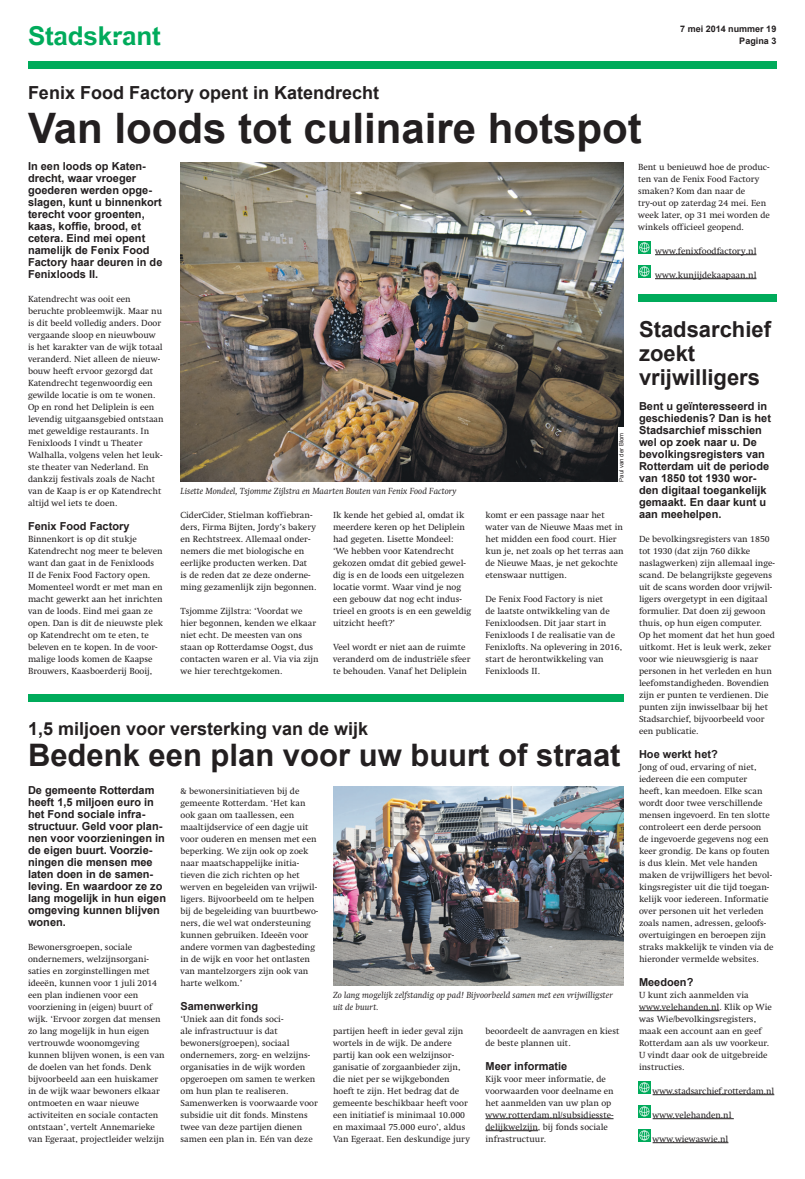
<style>
.page{position:relative;width:805px;height:1179px;background:#fff}
.page>*{position:absolute;margin:0;border:0;box-sizing:border-box;transform-origin:0 0}
.t1{font:700 42px "Arial";color:#231f20}
.t2{font:700 31px "Arial";color:#231f20}
.t3{font:700 26px "Arialfor Rotterdam";letter-spacing:-.005em;color:#00ab5b}
.t4{font:700 22px/24px "Arial";color:#231f20}
.t5{font:700 18px "Arial";color:#231f20}
.t6{font:700 11px/12px "Arial";color:#231f20}
.t7{font:9px/12px "Swift LT Std";color:#231f20}
.t8{font:italic 9px/12px "Swift LT Std";color:#231f20}
.t9{font:700 9px/12px "Arial";color:#231f20;text-align:right}
.t10{font:6px "Arial";color:#231f20}
</style>
<div class="page">
<div style="left:28px;top:62px;width:748px;height:7px;background:#00ab5b"></div>
<hr style="left:655px;top:254px;width:101px;height:1px;background:#231f20">
<hr style="left:655px;top:278px;width:101px;height:1px;background:#231f20">
<hr style="left:639px;top:1010px;width:80px;height:1px;background:#231f20">
<hr style="left:653px;top:1094px;width:121px;height:1px;background:#231f20">
<hr style="left:653px;top:1118px;width:81px;height:1px;background:#231f20">
<hr style="left:653px;top:1142px;width:75px;height:1px;background:#231f20">
<img style="left:181px;top:162px;width:443px;height:320px">
<div style="left:618px;top:427px;width:7px;height:55px;background:#fff"></div>
<hr style="left:486px;top:1118px;width:128px;height:1px;background:#231f20">
<hr style="left:486px;top:1130px;width:52px;height:1px;background:#231f20">
<img style="left:333px;top:787px;width:291px;height:199px">
<div style="left:638px;top:295px;width:138px;height:7px;background:#00ab5b"></div>
<div style="left:28px;top:694px;width:596px;height:7px;background:#00ab5b"></div>
<svg style="left:638px;top:241px;width:13px;height:13px"></svg>
<svg style="left:639px;top:242px;width:10px;height:10px"></svg>
<svg style="left:638px;top:265px;width:13px;height:13px"></svg>
<svg style="left:639px;top:266px;width:10px;height:10px"></svg>
<svg style="left:638px;top:1081px;width:13px;height:13px"></svg>
<svg style="left:639px;top:1082px;width:10px;height:10px"></svg>
<svg style="left:638px;top:1105px;width:13px;height:13px"></svg>
<svg style="left:639px;top:1106px;width:10px;height:10px"></svg>
<svg style="left:638px;top:1129px;width:13px;height:13px"></svg>
<svg style="left:639px;top:1130px;width:10px;height:10px"></svg>
<h3 class="t3" style="left:28px;top:21px;width:134px">Stadskrant</h3>
<p class="t9" style="left:680px;top:23px;width:98px">7 mei 2014 nummer 19<br>Pagina 3</p>
<h3 class="t5" style="left:28px;top:82px;width:353px">Fenix Food Factory opent in Katendrecht</h3>
<h1 class="t1" style="left:28px;top:105px;width:615px">Van loods tot culinaire hotspot</h1>
<p class="t6" style="left:28px;top:160px;width:135px">In een loods op Katen&shy;drecht, waar vroeger goederen werden opge&shy;slagen, kunt u binnenkort terecht voor groenten,</p>
<p class="t6" style="left:28px;top:232px;width:136px">cetera. Eind mei opent namelijk de Fenix Food<br>Factory haar deuren in de<br>Fenixloods II.</p>
<p class="t7" style="left:28px;top:293px;width:137px">Katendrecht was ooit een beruchte probleemwijk. Maar nu is dit beeld volledig anders. Door vergaande sloop en nieuwbouw is het karakter van de wijk totaal veranderd. Niet alleen de nieuw&shy;bouw heeft ervoor gezorgd dat<br>Katendrecht tegenwoordig een gewilde locatie is om te wonen.<br>Op en rond het Deliplein is een levendig uitgaansgebied ontstaan met geweldige restaurants. In<br>Fenixloods I vindt u Theater<br>Walhalla, volgens velen het leuk&shy;ste theater van Nederland. En dankzij festivals zoals de Nacht van de Kaap is er op Katendrecht altijd wel iets te doen.</p>
<p class="t6" style="left:28px;top:520px;width:103px">Fenix Food Factory</p>
<p class="t7" style="left:28px;top:533px;width:137px">Binnenkort is op dit stukje<br>Katendrecht nog meer te beleven want dan gaat in de Fenixloods<br>II de Fenix Food Factory open.<br>Momenteel wordt er met man en macht gewerkt aan het inrichten van de loods. Eind mei gaan ze open. Dan is dit de nieuwste plek op Katendrecht om te eten, te beleven en te kopen. In de voor&shy;malige loods komen de Kaapse<br>Brouwers, Kaasboerderij Booij,</p>
<p class="t7" style="left:638px;top:161px;width:133px">Bent u benieuwd hoe de produc&shy;ten van de Fenix Food Factory smaken? Kom dan naar de try-out op zaterdag 24 mei. Een week later, op 31 mei worden de winkels officieel geopend.</p>
<p class="t7" style="left:655px;top:245px;width:103px">www.fenixfoodfactory.nl</p>
<p class="t7" style="left:655px;top:269px;width:103px">www.kunjijdekaapaan.nl</p>
<h3 class="t4" style="left:639px;top:318px;width:134px">Stadsarchief zoekt vrijwilligers</h3>
<p class="t6" style="left:639px;top:400px;width:134px">Bent u geïnteresseerd in geschiedenis? Dan is het<br>Stadsarchief misschien wel op zoek naar u. De bevolkingsregisters van<br>Rotterdam uit de periode van 1850 tot 1930 wor&shy;den digitaal toegankelijk gemaakt. En daar kunt u aan meehelpen.</p>
<p class="t7" style="left:639px;top:533px;width:137px">De bevolkingsregisters van 1850 tot 1930 (dat zijn 760 dikke naslagwerken) zijn allemaal inge&shy;scand. De belangrijkste gegevens uit de scans worden door vrijwil&shy;ligers overgetypt in een digitaal formulier. Dat doen zij gewoon thuis, op hun eigen computer.<br>Op het moment dat het hun goed uitkomt. Het is leuk werk, zeker voor wie nieuwsgierig is naar personen in het verleden en hun leefomstandigheden. Bovendien zijn er punten te verdienen. Die punten zijn inwisselbaar bij het<br>Stadsarchief, bijvoorbeeld voor een publicatie.</p>
<p class="t6" style="left:639px;top:748px;width:80px">Hoe werkt het?</p>
<p class="t7" style="left:639px;top:761px;width:136px">Jong of oud, ervaring of niet, iedereen die een computer<br>heeft, kan meedoen. Elke scan wordt door twee verschillende mensen ingevoerd. En ten slotte controleert een derde persoon<br>de ingevoerde gegevens nog een keer grondig. De kans op fouten is dus klein. Met vele handen maken de vrijwilligers het bevol&shy;kingsregister uit die tijd toegan&shy;kelijk voor iedereen. Informatie over personen uit het verleden zoals namen, adressen, geloofs&shy;overtuigingen en beroepen zijn straks makkelijk te vinden via de hieronder vermelde websites.</p>
<p class="t6" style="left:639px;top:976px;width:56px">Meedoen?</p>
<p class="t7" style="left:639px;top:989px;width:134px">U kunt zich aanmelden via www.velehanden.nl. Klik op Wie was Wie/bevolkingsregisters, maak een account aan en geef<br>Rotterdam aan als uw voorkeur.<br>U vindt daar ook de uitgebreide instructies.</p>
<p class="t7" style="left:653px;top:1085px;width:123px">www.stadsarchief.rotterdam.nl</p>
<p class="t7" style="left:653px;top:1109px;width:80px">www.velehanden.nl</p>
<p class="t7" style="left:653px;top:1133px;width:77px">www.wiewaswie.nl</p>
<p class="t10" style="left:618px;top:482px;width:51px;rotate:-90deg">Paul van der Blom</p>
<p class="t8" style="left:181px;top:485px;width:278px">Lisette Mondeel, Tsjomme Zijlstra en Maarten Bouten van Fenix Food Factory</p>
<p class="t7" style="left:486px;top:509px;width:140px">komt er een passage naar het water van de Nieuwe Maas met in het midden een food court. Hier kun je, net zoals op het terras aan de Nieuwe Maas, je net gekochte etenswaar nuttigen.</p>
<p class="t7" style="left:486px;top:593px;width:138px">De Fenix Food Factory is niet<br>de laatste ontwikkeling van de<br>Fenixloodsen. Dit jaar start in<br>Fenixloods I de realisatie van de<br>Fenixlofts. Na oplevering in 2016, start de herontwikkeling van<br>Fenixloods II.</p>
<p class="t7" style="left:181px;top:509px;width:138px">CiderCider, Stielman koffiebran&shy;ders, Firma Bijten, Jordy’s bakery en Rechtstreex. Allemaal onder&shy;nemers die met biologische en eerlijke producten werken. Dat<br>is de reden dat ze deze onderne&shy;ming gezamenlijk zijn begonnen.</p>
<p class="t7" style="left:181px;top:605px;width:140px">Tsjomme Zijlstra: ‘Voordat we hier begonnen, kenden we elkaar niet echt. De meesten van ons staan op Rotterdamse Oogst, dus contacten waren er al. Via via zijn we hier terechtgekomen.</p>
<p class="t7" style="left:333px;top:509px;width:140px">Ik kende het gebied al, omdat ik meerdere keren op het Deliplein had gegeten. Lisette Mondeel: ‘We hebben voor Katendrecht gekozen omdat dit gebied gewel&shy;dig is en de loods een uitgelezen locatie vormt. Waar vind je nog een gebouw dat nog echt indus&shy;trieel en groots is en een geweldig uitzicht heeft?’</p>
<p class="t7" style="left:333px;top:641px;width:139px">Veel wordt er niet aan de ruimte veranderd om de industriële sfeer te behouden. Vanaf het Deliplein</p>
<h3 class="t5" style="left:28px;top:719px;width:342px">1,5 miljoen voor versterking van de wijk</h3>
<h2 class="t2" style="left:28px;top:738px;width:594px">Bedenk een plan voor uw buurt of straat</h2>
<p class="t6" style="left:28px;top:784px;width:140px">De gemeente Rotterdam heeft 1,5 miljoen euro in het Fond sociale infra&shy;structuur. Geld voor plan&shy;nen voor voorzieningen in de eigen buurt. Voorzie&shy;ningen die mensen mee laten doen in de samen&shy;leving. En waardoor ze zo lang mogelijk in hun eigen omgeving kunnen blijven wonen.</p>
<p class="t7" style="left:28px;top:941px;width:138px">Bewonersgroepen, sociale ondernemers, welzijnsorgani&shy;saties en zorginstellingen met ideeën, kunnen voor 1 juli 2014 een plan indienen voor een voorziening in (eigen) buurt of wijk. ‘Ervoor zorgen dat mensen zo lang mogelijk in hun eigen vertrouwde woonomgeving kunnen blijven wonen, is een van de doelen van het fonds. Denk bijvoorbeeld aan een huiskamer in de wijk waar bewoners elkaar ontmoeten en waar nieuwe activiteiten en sociale contacten ontstaan’, vertelt Annemarieke van Egeraat, projectleider welzijn</p>
<p class="t7" style="left:181px;top:785px;width:139px">&amp; bewonersinitiatieven bij de gemeente Rotterdam. ‘Het kan ook gaan om taallessen, een maaltijdservice of een dagje uit voor ouderen en mensen met een beperking. We zijn ook op zoek naar maatschappelijke initia&shy;tieven die zich richten op het werven en begeleiden van vrijwil&shy;ligers. Bijvoorbeeld om te helpen bij de begeleiding van buurtbewo&shy;ners, die wel wat ondersteuning kunnen gebruiken. Ideeën voor andere vormen van dagbesteding in de wijk en voor het ontlasten van mantelzorgers zijn ook van harte welkom.’</p>
<p class="t6" style="left:181px;top:1000px;width:79px">Samenwerking</p>
<p class="t7" style="left:181px;top:1013px;width:139px">‘Uniek aan dit fonds soci-<br>ale infrastructuur is dat bewoners(groepen), sociaal ondernemers, zorg- en welzijns&shy;organisaties in de wijk worden opgeroepen om samen te werken om hun plan te realiseren.<br>Samenwerken is voorwaarde voor subsidie uit dit fonds. Minstens twee van deze partijen dienen samen een plan in. Eén van deze</p>
<p class="t7" style="left:333px;top:1025px;width:139px">partijen heeft in ieder geval zijn wortels in de wijk. De andere partij kan ook een welzijnsor&shy;ganisatie of zorgaanbieder zijn, die niet per se wijkgebonden hoeft te zijn. Het bedrag dat de gemeente beschikbaar heeft voor een initiatief is minimaal 10.000 en maximaal 75.000 euro’, aldus<br>Van Egeraat. Een deskundige jury</p>
<p class="t7" style="left:486px;top:1025px;width:135px">beoordeelt de aanvragen en kiest de beste plannen uit.</p>
<p class="t8" style="left:333px;top:989px;width:281px">Zo lang mogelijk zelfstandig op pad! Bijvoorbeeld samen met een vrijwilligster uit de buurt.</p>
<p class="t6" style="left:486px;top:1060px;width:83px">Meer informatie</p>
<p class="t7" style="left:486px;top:1073px;width:130px">Kijk voor meer informatie, de voorwaarden voor deelname en het aanmelden van uw plan op www.rotterdam.nl/subsidiesste&shy;delijkwelzijn, bij fonds sociale infrastructuur.</p>
</div>
